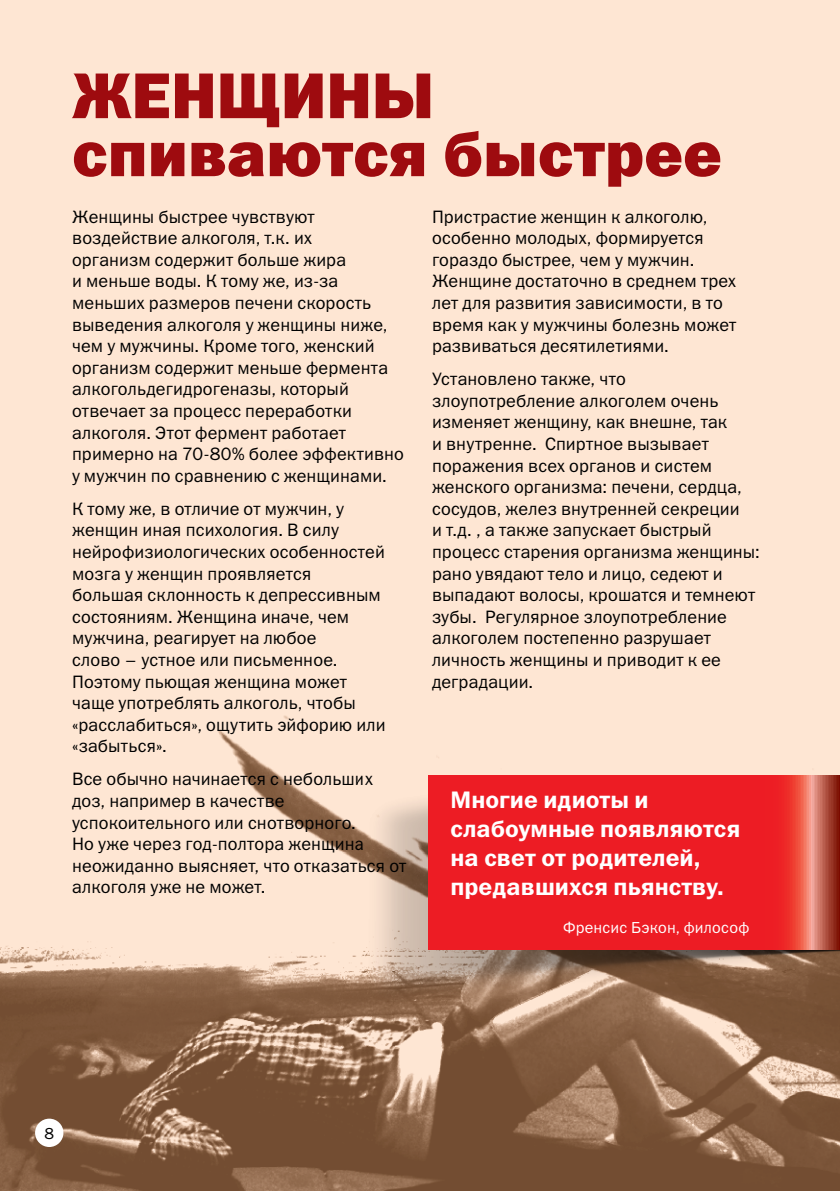
<style>
.page{position:relative;width:840px;height:1191px;background:#fff}
.page>*{position:absolute;margin:0;border:0;box-sizing:border-box;transform-origin:0 0}
.t1{font:65px/58px "Franklin Gothic Heavy C";color:#9e0b0f;text-align:center}
.t2{font:24px/28.8px "Franklin Gothic Demi C";color:#fff}
.t3{font:18px/21.6px "Franklin Gothic Book C";letter-spacing:.01em;color:#000}
.t4{font:16px "Franklin Gothic Book C";letter-spacing:.015em;color:#fff}
.t5{font:16px "Franklin Gothic Book C";color:#000}
</style>
<div class="page">
<img style="left:0;top:0;width:839px;height:1191px">
<img style="left:358px;top:775px;width:481px;height:240px">
<svg style="left:428px;top:775px;width:411px;height:174px;background:#e92429"></svg>
<div style="left:35px;top:1118px;width:28px;height:29px;background:#fff;border-radius:50%"></div>
<h1 class="t1" style="left:72px;top:65px;width:107px">Женщин</h1>
<h1 class="t1" style="left:72px;top:65px;width:651px">ы<br>спиваются быстрее</h1>
<p class="t3" style="left:72px;top:205px;width:333px">Женщины быстрее чувствуют воздействие алкоголя, т.к. их<br>организм содержит больше жира<br>и меньше воды. К тому же, из-за меньших размеров печени скорость выведения алкоголя у женщины ниже, чем у мужчины. Кроме того, женский организм содержит меньше фермента алкогольдегидрогеназы, который отвечает за процесс переработки алкоголя. Этот фермент работает примерно на 70-80% более эффективно у мужчин по сравнению с женщинами.</p>
<p class="t3" style="left:72px;top:497px;width:315px">К тому же, в отличие от мужчин, у женщин иная психология. В силу нейрофизиологических особенностей мозга у женщин проявляется большая склонность к депрессивным состояниям. Женщина иначе, чем мужчина, реагирует на любое<br>слово – устное или письменное.<br>Поэтому пьющая женщина может чаще употреблять алкоголь, чтобы «расслабиться», ощутить эйфорию или «забыться».</p>
<p class="t3" style="left:72px;top:768px;width:335px">Все обычно начинается с небольших доз, например в качестве успокоительного или снотворного.<br>Но уже через год-полтора женщина неожиданно выясняет, что отказаться от алкоголя уже не может.</p>
<p class="t3" style="left:432px;top:205px;width:306px">Пристрастие женщин к алкоголю, особенно молодых, формируется гораздо быстрее, чем у мужчин.<br>Женщине достаточно в среднем трех лет для развития зависимости, в то время как у мужчины болезнь может развиваться десятилетиями.</p>
<p class="t3" style="left:432px;top:368px;width:329px">Установлено также, что злоупотребление алкоголем очень изменяет женщину, как внешне, так<br>и внутренне. Спиртное вызывает поражения всех органов и систем женского организма: печени, сердца, сосудов, желез внутренней секреции<br>и т.д. , а также запускает быстрый процесс старения организма женщины: рано увядают тело и лицо, седеют и выпадают волосы, крошатся и темнеют зубы. Регулярное злоупотребление алкоголем постепенно разрушает личность женщины и приводит к ее деградации.</p>
<h2 class="t2" style="left:450px;top:785px;width:291px">Многие идиоты и слабоумные появляются на свет от родителей, предавшихся пьянству.</h2>
<p class="t4" style="left:563px;top:919px;width:187px">Френсис Бэкон, философ</p>
<p class="t5" style="left:44px;top:1124px;width:11px">8</p>
</div>
